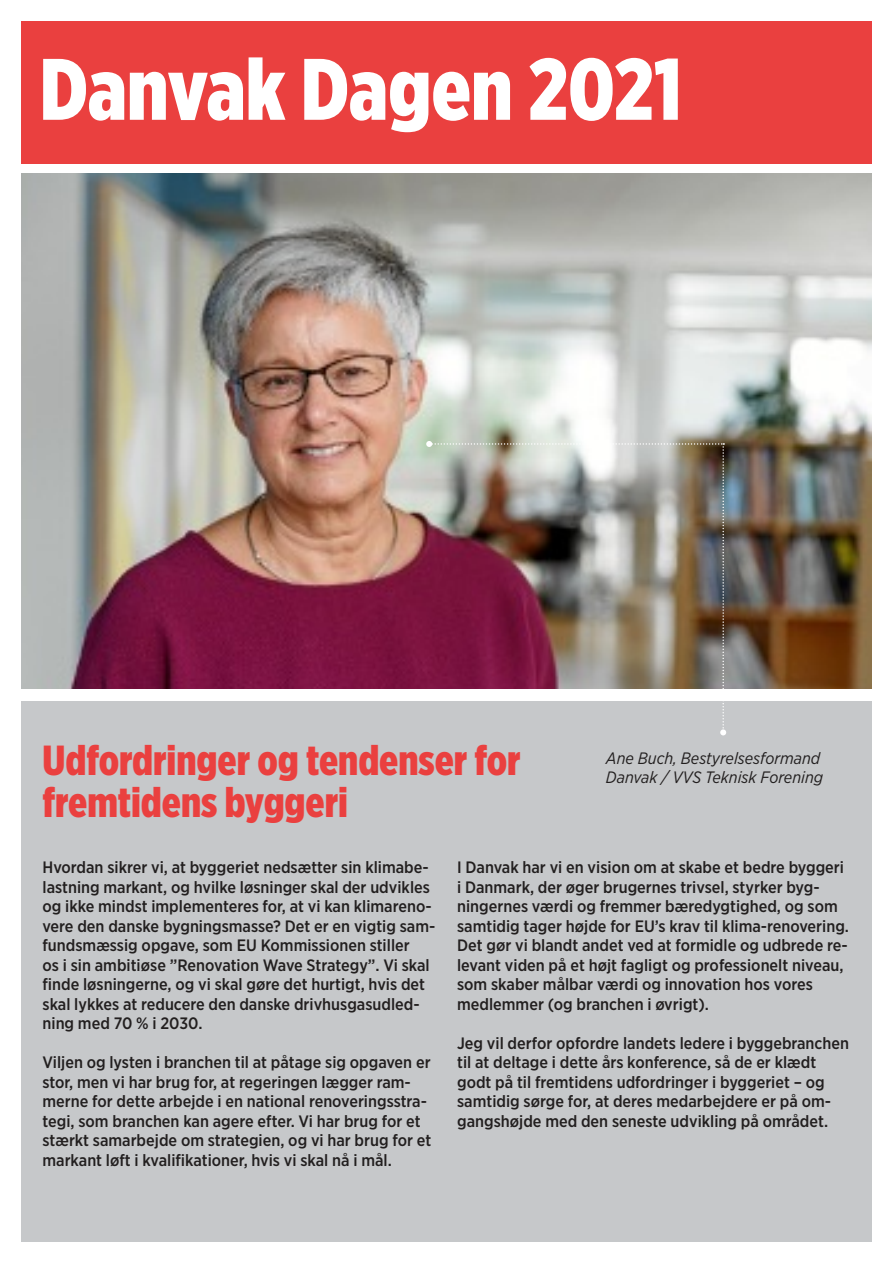
<style>
.page{position:relative;width:893px;height:1263px;background:#fff}
.page>*{position:absolute;margin:0;border:0;box-sizing:border-box;transform-origin:0 0}
.t1{font:900 87px "Gotham X Narrow";color:#fff}
.t2{font:900 42px/42px "Gotham X Narrow";color:#ea403f}
.t3{font:500 16.5px/19.5px "Gotham Narrow";color:#221f1f}
.t4{font:italic 16.5px/19.5px "Gotham Narrow";color:#221f1f}
</style>
<div class="page">
<div style="left:21px;top:21px;width:851px;height:143px;background:#ea403f"></div>
<div style="left:21px;top:701px;width:851px;height:541px;background:#c6c8ca"></div>
<img style="left:21px;top:173px;width:851px;height:516px">
<img style="left:426px;top:441px;width:300px;height:294px">
<h1 class="t1" style="left:40px;top:50px;width:643px">Danvak Dagen 2021</h1>
<h2 class="t2" style="left:43px;top:741px;width:480px">Udfordringer og tendenser for fremtidens byggeri</h2>
<p class="t3" style="left:457px;top:858px;width:393px">I Danvak har vi en vision om at skabe et bedre byggeri i Danmark, der øger brugernes trivsel, styrker byg&shy;ningernes værdi og fremmer bæredygtighed, og som samtidig tager højde for EU’s krav til klima-renovering.<br>Det gør vi blandt andet ved at formidle og udbrede re&shy;levant viden på et højt fagligt og professionelt niveau, som skaber målbar værdi og innovation hos vores medlemmer (og branchen i øvrigt).</p>
<p class="t3" style="left:457px;top:1034px;width:394px">Jeg vil derfor opfordre landets ledere i byggebranchen til at deltage i dette års konference, så de er klædt godt på til fremtidens udfordringer i byggeriet – og samtidig sørge for, at deres medarbejdere er på om&shy;gangshøjde med den seneste udvikling på området.</p>
<p class="t4" style="left:606px;top:749px;width:219px">Ane Buch, Bestyrelsesformand<br>Danvak / VVS Teknisk Forening</p>
<p class="t3" style="left:43px;top:858px;width:394px">Hvordan sikrer vi, at byggeriet nedsætter sin klimabe&shy;lastning markant, og hvilke løsninger skal der udvikles og ikke mindst implementeres for, at vi kan klimareno&shy;vere den danske bygningsmasse? Det er en vigtig sam&shy;fundsmæssig opgave, som EU Kommissionen stiller<br>os i sin ambitiøse ”Renovation Wave Strategy”. Vi skal finde løsningerne, og vi skal gøre det hurtigt, hvis det skal lykkes at reducere den danske drivhusgasudled&shy;ning med 70 % i 2030.</p>
<p class="t3" style="left:43px;top:1053px;width:390px">Viljen og lysten i branchen til at påtage sig opgaven er stor, men vi har brug for, at regeringen lægger ram&shy;merne for dette arbejde i en national renoveringsstra&shy;tegi, som branchen kan agere efter. Vi har brug for et stærkt samarbejde om strategien, og vi har brug for et markant løft i kvalifikationer, hvis vi skal nå i mål.</p>
</div>
